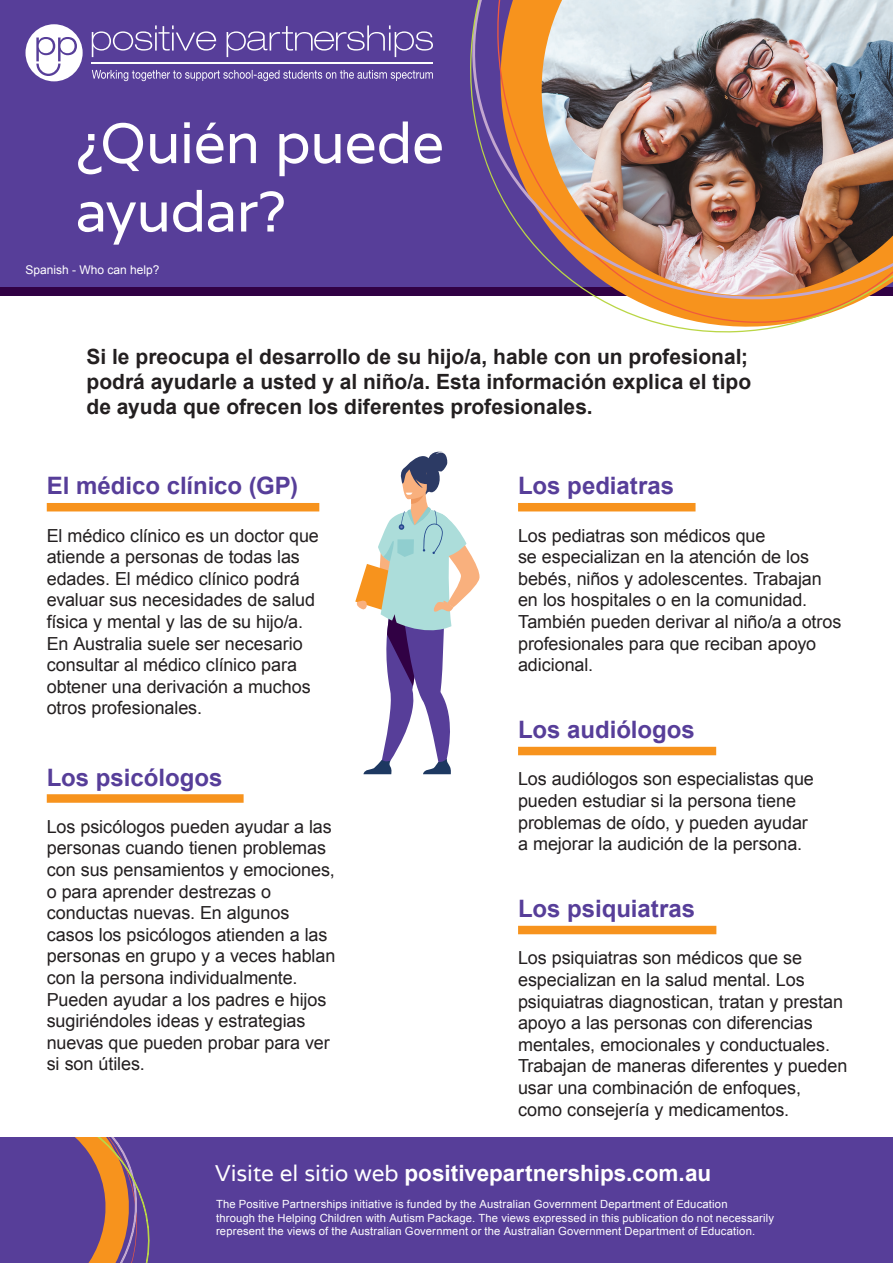
<style>
.page{position:relative;width:893px;height:1263px;background:#573e99}
.page>*{position:absolute;margin:0;border:0;box-sizing:border-box;transform-origin:0 0}
.t1{font:57px/68.4px "Varela";letter-spacing:-.01em;color:#fff}
.H1_-_Subhead{font:700 24px "Arial";color:#573e99}
.t2{font:700 22.5px "Arial";color:#fff}
.t3{font:700 21px/25.2px "Arial";color:#231f20}
.P1_-_Body_text{font:18px/21.6px "Arial";letter-spacing:-.005em;color:#231f20}
.t4{font:12px "Arial";color:#fff}
.t5{font:11.25px "Arial";letter-spacing:.015em;color:#fff}
.s1{font-family:"Varela";font-weight:400}
</style>
<div class="page">
<svg style="left:75px;top:1137px;width:75px;height:126px"></svg>
<div style="left:0;top:291px;width:893px;height:846px;background:#fff"></div>
<div style="left:0;top:287px;width:893px;height:9px;background:#310144"></div>
<svg style="left:470px;top:0;width:399px;height:333px"></svg>
<img style="left:542px;top:0;width:351px;height:296px">
<div style="left:26px;top:24px;width:57px;height:57px;background:#fff;border-radius:50%"></div>
<svg style="left:36px;top:37px;width:41px;height:39px"></svg>
<hr style="left:92px;top:62px;width:341px;height:1px;background:#fff">
<svg style="left:92px;top:70px;width:341px;height:11px"></svg>
<svg style="left:92px;top:25px;width:341px;height:32px"></svg>
<div style="left:47px;top:503px;width:272px;height:8px;background:#f7931d"></div>
<div style="left:47px;top:794px;width:197px;height:9px;background:#f7931d"></div>
<div style="left:518px;top:503px;width:177px;height:8px;background:#f7931d"></div>
<div style="left:518px;top:747px;width:198px;height:8px;background:#f7931d"></div>
<div style="left:518px;top:926px;width:198px;height:8px;background:#f7931d"></div>
<svg style="left:355px;top:451px;width:125px;height:323px"></svg>
<p class="t1" style="left:76px;top:108px;width:370px">¿Quién puede ayudar?</p>
<p class="t4" style="left:26px;top:262px;width:136px">Spanish - Who can help?</p>
<p class="t3" style="left:86px;top:345px;width:666px">Si le preocupa el desarrollo de su hijo/a, hable con un profesional; podrá ayudarle a usted y al niño/a. Esta información explica el tipo de ayuda que ofrecen los diferentes profesionales.</p>
<p class="H1_-_Subhead" style="left:47px;top:470px;width:253px">El médico clínico (GP)</p>
<p class="P1_-_Body_text" style="left:47px;top:525px;width:274px">El médico clínico es un doctor que atiende a personas de todas las edades. El médico clínico podrá evaluar sus necesidades de salud física y mental y las de su hijo/a.<br>En Australia suele ser necesario consultar al médico clínico para obtener una derivación a muchos otros profesionales.</p>
<p class="H1_-_Subhead" style="left:47px;top:761px;width:177px">Los psicólogos</p>
<p class="P1_-_Body_text" style="left:47px;top:816px;width:290px">Los psicólogos pueden ayudar a las personas cuando tienen problemas con sus pensamientos y emociones, o para aprender destrezas o conductas nuevas. En algunos casos los psicólogos atienden a las personas en grupo y a veces hablan con la persona individualmente.<br>Pueden ayudar a los padres e hijos sugiriéndoles ideas y estrategias nuevas que pueden probar para ver si son útiles.</p>
<p class="H1_-_Subhead" style="left:518px;top:470px;width:158px">Los pediatras</p>
<p class="P1_-_Body_text" style="left:518px;top:525px;width:325px">Los pediatras son médicos que<br>se especializan en la atención de los bebés, niños y adolescentes. Trabajan en los hospitales o en la comunidad.<br>También pueden derivar al niño/a a otros profesionales para que reciban apoyo adicional.</p>
<p class="H1_-_Subhead" style="left:518px;top:714px;width:178px">Los audiólogos</p>
<p class="P1_-_Body_text" style="left:518px;top:768px;width:297px">Los audiólogos son especialistas que pueden estudiar si la persona tiene problemas de oído, y pueden ayudar a mejorar la audición de la persona.</p>
<p class="H1_-_Subhead" style="left:518px;top:893px;width:179px">Los psiquiatras</p>
<p class="P1_-_Body_text" style="left:518px;top:947px;width:331px">Los psiquiatras son médicos que se especializan en la salud mental. Los psiquiatras diagnostican, tratan y prestan apoyo a las personas con diferencias mentales, emocionales y conductuales.<br>Trabajan de maneras diferentes y pueden usar una combinación de enfoques, como consejería y medicamentos.</p>
<p class="t2" style="left:215px;top:1158px;width:498px"><span class="s1">Visite el sitio web</span> positivepartnerships.com.au</p>
<p class="t5" style="left:216px;top:1197px;width:513px">The Positive Partnerships initiative is funded by the Australian Government Department of Education</p>
<p class="t5" style="left:216px;top:1210px;width:560px">through the Helping Children with Autism Package. The views expressed in this publication do not necessarily</p>
<p class="t5" style="left:216px;top:1224px;width:541px">represent the views of the Australian Government or the Australian Government Department of Education.</p>
</div>
